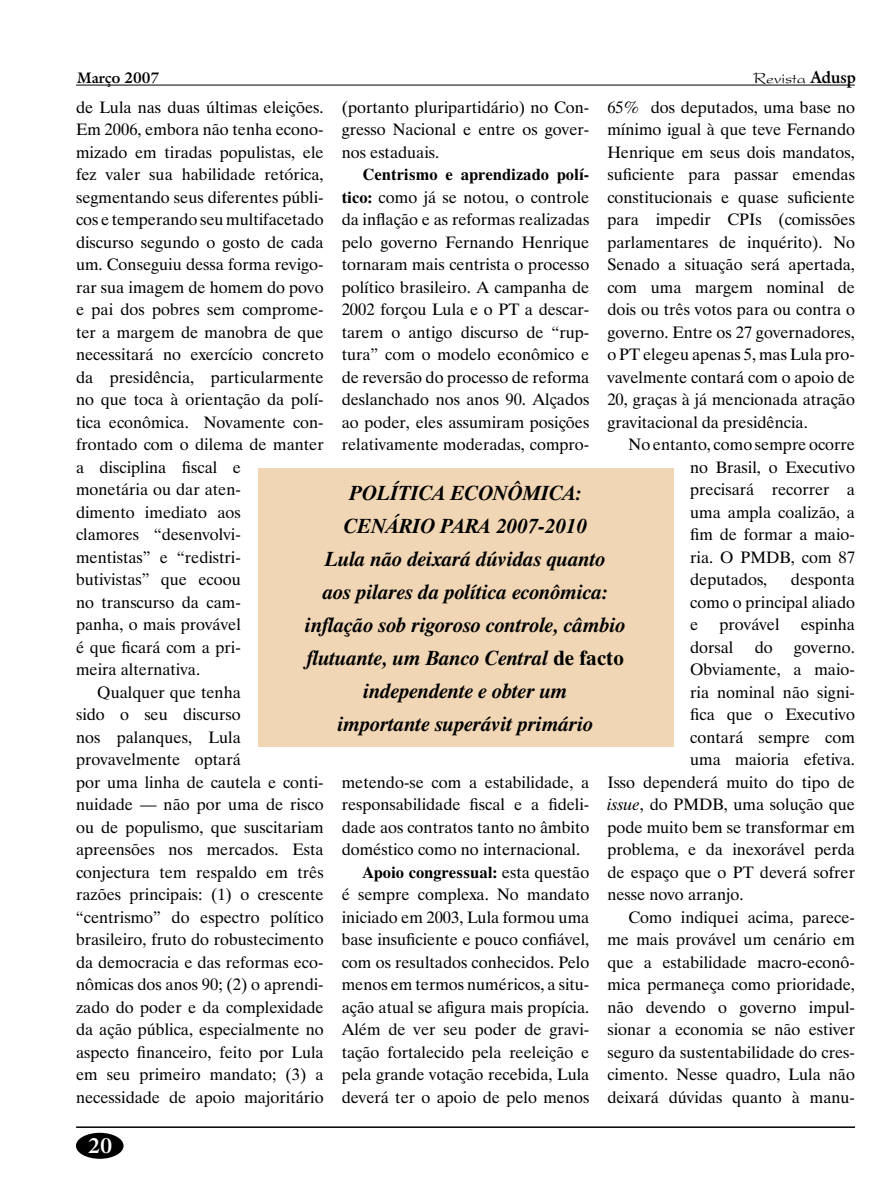
<style>
.page{position:relative;width:893px;height:1191px;background:#fff}
.page>*{position:absolute;margin:0;border:0;box-sizing:border-box;transform-origin:0 0}
.t1{font:italic 700 21px/33px "Dutch 801 BT";color:#000;text-align:center}
.t2{font:700 21px "Galliard IT Cby BT";color:#fff}
.t3{font:16.5px/22.5px "Dutch 801 BT";color:#000;text-align:justify}
.t4{font:700 16.5px "Dutch 801 BT";color:#000}
.t5{font:16.5px "President";color:#000}
.t6{font:700 15px "Galliard IT Cby BT";color:#000}
.s1{font-family:"Galliard IT Cby BT";font-weight:700}
.s2{font-weight:700}
.s3{font-style:normal}
.s4{font-style:italic}
.s5{font-weight:400}
</style>
<div class="page">
<hr style="left:76px;top:1126px;width:779px;height:2px;background:#000">
<div style="left:76px;top:1132px;width:48px;height:26px;background:#000;border-radius:50%"></div>
<hr style="left:76px;top:85px;width:779px;height:1px;background:#000">
<div style="left:258px;top:468px;width:415px;height:278px;background:#f0d6b4"></div>
<p class="t6" style="left:77px;top:68px;width:84px">Março 2007</p>
<p class="t5" style="left:754px;top:69px;width:104px">Revista <span class="s1">Adusp</span></p>
<p class="t3" style="left:76px;top:95px;width:249px">de Lula nas duas últimas eleições.</p>
<p class="t3" style="left:76px;top:118px;width:249px">Em 2006, embora não tenha econo-</p>
<p class="t3" style="left:76px;top:140px;width:249px">mizado em tiradas populistas, ele</p>
<p class="t3" style="left:76px;top:163px;width:249px">fez valer sua habilidade retórica,</p>
<p class="t3" style="left:76px;top:185px;width:249px">segmentando seus diferentes públi-</p>
<p class="t3" style="left:76px;top:208px;width:249px">cos e temperando seu multifacetado</p>
<p class="t3" style="left:76px;top:230px;width:249px">discurso segundo o gosto de cada</p>
<p class="t3" style="left:76px;top:253px;width:249px">um. Conseguiu dessa forma revigo-</p>
<p class="t3" style="left:76px;top:275px;width:249px">rar sua imagem de homem do povo</p>
<p class="t3" style="left:76px;top:298px;width:249px">e pai dos pobres sem comprome-</p>
<p class="t3" style="left:76px;top:320px;width:249px">ter a margem de manobra de que</p>
<p class="t3" style="left:76px;top:343px;width:249px">necessitará no exercício concreto</p>
<p class="t3" style="left:76px;top:365px;width:249px">da presidência, particularmente</p>
<p class="t3" style="left:76px;top:388px;width:249px">no que toca à orientação da polí-</p>
<p class="t3" style="left:76px;top:410px;width:249px">tica econômica. Novamente con-</p>
<p class="t3" style="left:76px;top:433px;width:249px">frontado com o dilema de manter</p>
<p class="t3" style="left:76px;top:455px;width:166px">a disciplina fiscal e</p>
<p class="t3" style="left:76px;top:478px;width:166px">monetária ou dar aten-</p>
<p class="t3" style="left:76px;top:500px;width:166px">dimento imediato aos</p>
<p class="t3" style="left:76px;top:523px;width:166px">clamores “desenvolvi-</p>
<p class="t3" style="left:76px;top:545px;width:166px">mentistas” e “redistri-</p>
<p class="t3" style="left:76px;top:568px;width:166px">butivistas” que ecoou</p>
<p class="t3" style="left:76px;top:590px;width:166px">no transcurso da cam-</p>
<p class="t3" style="left:76px;top:613px;width:166px">panha, o mais provável</p>
<p class="t3" style="left:76px;top:635px;width:166px">é que ficará com a pri-</p>
<p class="t3" style="left:76px;top:658px;width:126px">meira alternativa.</p>
<p class="t3" style="left:97px;top:680px;width:145px">Qualquer que tenha</p>
<p class="t3" style="left:76px;top:703px;width:166px">sido o seu discurso</p>
<p class="t3" style="left:76px;top:725px;width:166px">nos palanques, Lula</p>
<p class="t3" style="left:76px;top:748px;width:166px">provavelmente optará</p>
<p class="t3" style="left:76px;top:770px;width:249px">por uma linha de cautela e conti-</p>
<p class="t3" style="left:76px;top:793px;width:249px">nuidade — não por uma de risco</p>
<p class="t3" style="left:76px;top:815px;width:249px">ou de populismo, que suscitariam</p>
<p class="t3" style="left:76px;top:838px;width:249px">apreensões nos mercados. Esta</p>
<p class="t3" style="left:76px;top:860px;width:249px">conjectura tem respaldo em três</p>
<p class="t3" style="left:76px;top:883px;width:249px">razões principais: (1) o crescente</p>
<p class="t3" style="left:76px;top:905px;width:249px">“centrismo” do espectro político</p>
<p class="t3" style="left:76px;top:928px;width:249px">brasileiro, fruto do robustecimento</p>
<p class="t3" style="left:76px;top:950px;width:249px">da democracia e das reformas eco-</p>
<p class="t3" style="left:76px;top:973px;width:249px">nômicas dos anos 90; (2) o aprendi-</p>
<p class="t3" style="left:76px;top:995px;width:249px">zado do poder e da complexidade</p>
<p class="t3" style="left:76px;top:1018px;width:249px">da ação pública, especialmente no</p>
<p class="t3" style="left:76px;top:1040px;width:249px">aspecto financeiro, feito por Lula</p>
<p class="t3" style="left:76px;top:1063px;width:249px">em seu primeiro mandato; (3) a</p>
<p class="t3" style="left:76px;top:1085px;width:249px">necessidade de apoio majoritário</p>
<p class="t3" style="left:342px;top:95px;width:249px">(portanto pluripartidário) no Con&shy;gresso Nacional e entre os gover&shy;nos estaduais.</p>
<p class="t3" style="left:342px;top:163px;width:249px;text-indent:21px"><span class="s2">Centrismo e aprendizado polí&shy;tico:</span> como já se notou, o controle da inflação e as reformas realizadas pelo governo Fernando Henrique tornaram mais centrista o processo político brasileiro. A campanha de 2002 forçou Lula e o PT a descar&shy;tarem o antigo discurso de “rup&shy;tura” com o modelo econômico e de reversão do processo de reforma deslanchado nos anos 90. Alçados ao poder, eles assumiram posições relativamente moderadas, compro-</p>
<p class="t3" style="left:607px;top:95px;width:249px">65% dos deputados, uma base no mínimo igual à que teve Fernando Henrique em seus dois mandatos, suficiente para passar emendas constitucionais e quase suficiente para impedir CPIs (comissões parlamentares de inquérito). No Senado a situação será apertada, com uma margem nominal de dois ou três votos para ou contra o governo. Entre os 27 governadores, o PT elegeu apenas 5, mas Lula pro&shy;vavelmente contará com o apoio de 20, graças à já mencionada atração gravitacional da presidência.</p>
<p class="t3" style="left:690px;top:433px;width:166px;text-indent:-62px">No entanto, como sempre ocorre no Brasil, o Executivo precisará recorrer a uma ampla coalizão, a fim de formar a maio&shy;ria. O PMDB, com 87 deputados,</p>
<p class="t1" style="left:305px;top:475px;width:322px">POLÍTICA ECONÔMICA:<br>CENÁRIO PARA 2007-2010<br>Lula não deixará dúvidas quanto<br>aos pilares da política econômica: inflação sob rigoroso controle, câmbio flutuante, um Banco Central <span class="s3">de facto </span>independente e obter um<br>importante superávit primário</p>
<p class="t3" style="left:690px;top:568px;width:166px;text-indent:101px">desponta como o principal aliado e</p>
<p class="t3" style="left:719px;top:613px;width:62px">provável</p>
<p class="t3" style="left:801px;top:613px;width:56px">espinha</p>
<p class="t3" style="left:690px;top:635px;width:45px">dorsal</p>
<p class="t3" style="left:755px;top:635px;width:20px">do</p>
<p class="t3" style="left:794px;top:635px;width:63px">governo.</p>
<p class="t3" style="left:690px;top:658px;width:166px">Obviamente, a maio-</p>
<p class="t3" style="left:690px;top:680px;width:166px">ria nominal não signi-</p>
<p class="t3" style="left:690px;top:703px;width:166px">fica que o Executivo</p>
<p class="t3" style="left:690px;top:725px;width:166px">contará sempre com</p>
<p class="t3" style="left:690px;top:748px;width:166px">uma maioria efetiva.</p>
<p class="t3" style="left:607px;top:770px;width:249px">Isso dependerá muito do tipo de</p>
<p class="t3" style="left:607px;top:793px;width:249px"><span class="s4">issue</span>, do PMDB, uma solução que</p>
<p class="t3" style="left:607px;top:815px;width:249px">pode muito bem se transformar em</p>
<p class="t3" style="left:607px;top:838px;width:249px">problema, e da inexorável perda</p>
<p class="t3" style="left:607px;top:860px;width:249px">de espaço que o PT deverá sofrer</p>
<p class="t3" style="left:607px;top:883px;width:138px">nesse novo arranjo.</p>
<p class="t3" style="left:629px;top:905px;width:228px">Como indiquei acima, parece-</p>
<p class="t3" style="left:607px;top:928px;width:249px">me mais provável um cenário em</p>
<p class="t3" style="left:607px;top:950px;width:249px">que a estabilidade macro-econô-</p>
<p class="t3" style="left:607px;top:973px;width:249px">mica permaneça como prioridade,</p>
<p class="t3" style="left:607px;top:995px;width:249px">não devendo o governo impul-</p>
<p class="t3" style="left:607px;top:1018px;width:249px">sionar a economia se não estiver</p>
<p class="t3" style="left:607px;top:1040px;width:249px">seguro da sustentabilidade do cres-</p>
<p class="t3" style="left:607px;top:1063px;width:249px">cimento. Nesse quadro, Lula não</p>
<p class="t3" style="left:607px;top:1085px;width:249px">deixará dúvidas quanto à manu-</p>
<p class="t3" style="left:342px;top:770px;width:249px">metendo-se com a estabilidade, a</p>
<p class="t3" style="left:342px;top:793px;width:249px">responsabilidade fiscal e a fideli-</p>
<p class="t3" style="left:342px;top:815px;width:249px">dade aos contratos tanto no âmbito</p>
<p class="t3" style="left:342px;top:838px;width:240px">doméstico como no internacional.</p>
<p class="t4" style="left:363px;top:862px;width:228px">Apoio congressual: <span class="s5">esta questão</span></p>
<p class="t3" style="left:342px;top:883px;width:249px">é sempre complexa. No mandato</p>
<p class="t3" style="left:342px;top:905px;width:249px">iniciado em 2003, Lula formou uma</p>
<p class="t3" style="left:342px;top:928px;width:249px">base insuficiente e pouco confiável,</p>
<p class="t3" style="left:342px;top:950px;width:249px">com os resultados conhecidos. Pelo</p>
<p class="t3" style="left:342px;top:973px;width:249px">menos em termos numéricos, a situ-</p>
<p class="t3" style="left:342px;top:995px;width:249px">ação atual se afigura mais propícia.</p>
<p class="t3" style="left:342px;top:1018px;width:249px">Além de ver seu poder de gravi-</p>
<p class="t3" style="left:342px;top:1040px;width:249px">tação fortalecido pela reeleição e</p>
<p class="t3" style="left:342px;top:1063px;width:249px">pela grande votação recebida, Lula</p>
<p class="t3" style="left:342px;top:1085px;width:249px">deverá ter o apoio de pelo menos</p>
<p class="t2" style="left:88px;top:1131px;width:26px">20</p>
</div>
